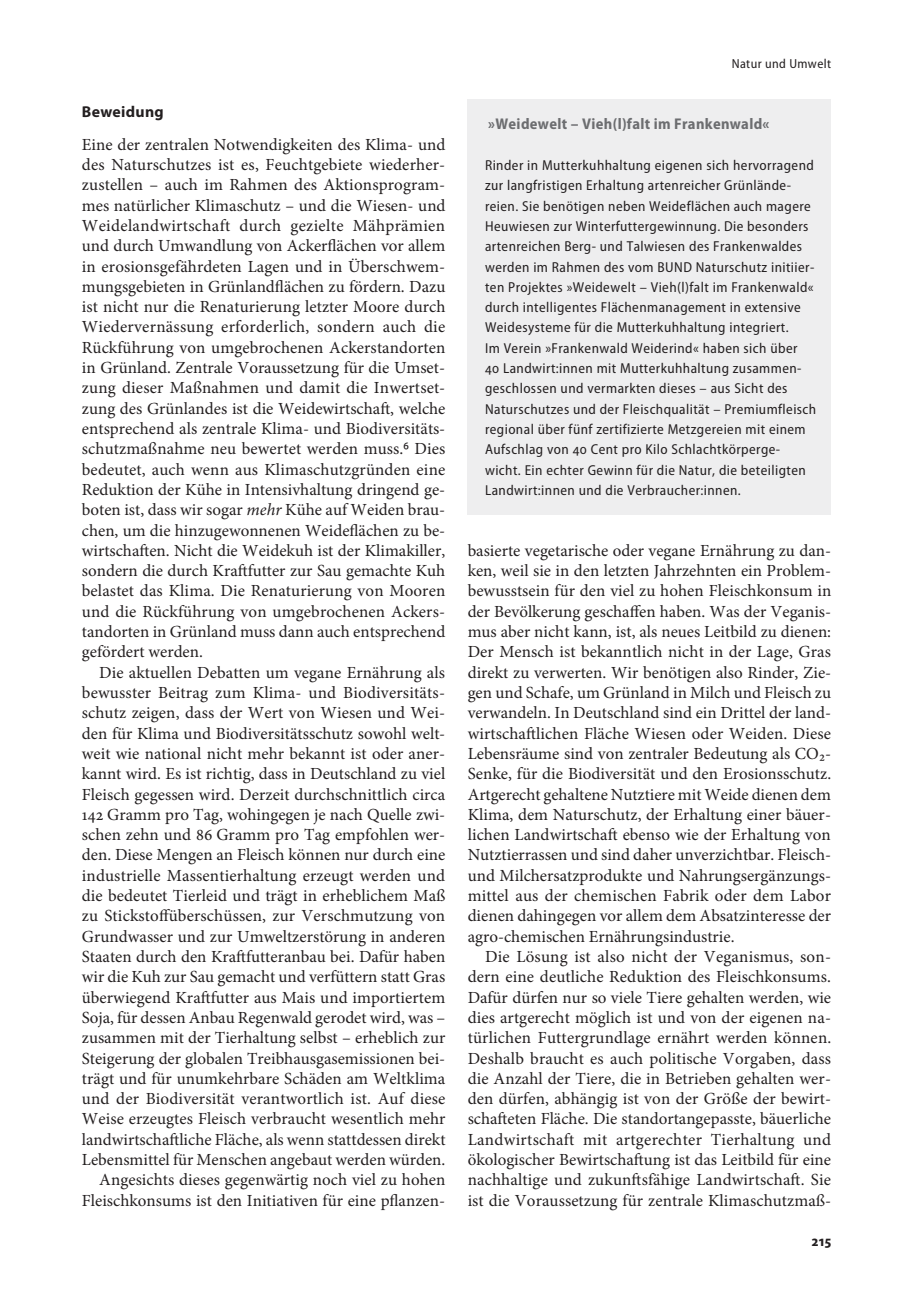
<style>
.page{position:relative;width:918px;height:1315px;background:#fff}
.page>*{position:absolute;margin:0;border:0;box-sizing:border-box;transform-origin:0 0}
.t1{font:16.97px/20.3px "Minion Pro";letter-spacing:.005em;color:#231f20;text-align:justify}
.t2{font:700 15.75px "Myriad Pro";letter-spacing:.02em;color:#231f20}
.t3{font:700 semi-condensed 15.58px "Myriad Pro";letter-spacing:.02em;color:#6c6d70}
.t4{font:700 semi-condensed 14.88px "Myriad Pro";color:#231f20}
.t5{font:semi-condensed 14.35px/20.3px "Myriad Pro";letter-spacing:.03em;color:#231f20}
.t6{font:semi-condensed 13.12px "Myriad Pro";letter-spacing:.03em;color:#231f20}
.s1{font-family:"Myriad Pro";font-stretch:semi-condensed;font-size:17.5px}
.s2{font-style:italic}
.s3{font-size:17.5px}
</style>
<div class="page">
<div style="left:468px;top:99px;width:363px;height:415px;background:#eeeeef"></div>
<p class="t2" style="left:82px;top:103px;width:83px">Beweidung</p>
<p class="t1" style="left:82px;top:134px;width:365px">Eine der zentralen Notwendigkeiten des Klima- und des Naturschutzes ist es, Feuchtgebiete wiederher&shy;zustellen – auch im Rahmen des Aktionsprogram&shy;mes natürlicher Klimaschutz – und die Wiesen- und Weidelandwirtschaft durch gezielte Mähprämien und durch Umwandlung von Ackerflächen vor allem in erosionsgefährdeten Lagen und in Überschwem&shy;mungsgebieten in Grünlandflächen zu fördern. Dazu ist nicht nur die Renaturierung letzter Moore durch Wiedervernässung erforderlich, sondern auch die Rückführung von umgebrochenen Ackerstandorten in Grünland. Zentrale Voraussetzung für die Umset&shy;zung dieser Maßnahmen und damit die Inwertset&shy;zung des Grünlandes ist die Weidewirtschaft, welche entsprechend als zentrale Klima- und Biodiversitäts&shy;schutzmaßnahme neu bewertet werden muss.<span class="s1">6</span> Dies bedeutet, auch wenn aus Klimaschutzgründen eine Reduktion der Kühe in Intensivhaltung dringend ge&shy;boten ist, dass wir sogar <span class="s2">mehr</span> Kühe auf Weiden brau&shy;chen, um die hinzugewonnenen Weideflächen zu be&shy;wirtschaften. Nicht die Weidekuh ist der Klimakiller, sondern die durch Kraftfutter zur Sau gemachte Kuh belastet das Klima. Die Renaturierung von Mooren und die Rückführung von umgebrochenen Ackers&shy;tandorten in Grünland muss dann auch entsprechend gefördert werden.</p>
<p class="t1" style="left:82px;top:662px;width:365px;text-align:right">Die aktuellen Debatten um vegane Ernährung als bewusster Beitrag zum Klima- und Biodiversitäts&shy;schutz zeigen, dass der Wert von Wiesen und Wei&shy;den für Klima und Biodiversitätsschutz sowohl welt&shy;weit wie national nicht mehr bekannt ist oder aner&shy;kannt wird. Es ist richtig, dass in Deutschland zu viel Fleisch gegessen wird. Derzeit durchschnittlich circa 142 Gramm pro Tag, wohingegen je nach Quelle zwi&shy;schen zehn und 86 Gramm pro Tag empfohlen wer&shy;den. Diese Mengen an Fleisch können nur durch eine industrielle Massentierhaltung erzeugt werden und die bedeutet Tierleid und trägt in erheblichem Maß zu Stickstoffüberschüssen, zur Verschmutzung von Grundwasser und zur Umweltzerstörung in anderen Staaten durch den Kraftfutteranbau bei. Dafür haben wir die Kuh zur Sau gemacht und verfüttern statt Gras überwiegend Kraftfutter aus Mais und importiertem Soja, für dessen Anbau Regenwald gerodet wird, was – zusammen mit der Tierhaltung selbst – erheblich zur Steigerung der globalen Treibhausgasemissionen bei&shy;trägt und für unumkehrbare Schäden am Weltklima und der Biodiversität verantwortlich ist. Auf diese Weise erzeugtes Fleisch verbraucht wesentlich mehr landwirtschaftliche Fläche, als wenn stattdessen direkt Lebensmittel für Menschen angebaut werden würden.<br>Angesichts dieses gegenwärtig noch viel zu hohen Fleischkonsums ist den Initiativen für eine pflanzen-</p>
<p class="t6" style="left:732px;top:57px;width:101px">Natur und Umwelt</p>
<p class="t3" style="left:488px;top:115px;width:283px">»Weidewelt – Vieh(l)falt im Frankenwald«</p>
<p class="t5" style="left:485px;top:155px;width:333px">Rinder in Mutterkuhhaltung eigenen sich hervorragend zur langfristigen Erhaltung artenreicher Grünlände&shy;reien. Sie benötigen neben Weideflächen auch magere Heuwiesen zur Winterfuttergewinnung. Die besonders artenreichen Berg- und Talwiesen des Frankenwaldes werden im Rahmen des vom BUND Naturschutz initiier&shy;ten Projektes »Weidewelt – Vieh(l)falt im Frankenwald« durch intelligentes Flächenmanagement in extensive Weidesysteme für die Mutterkuhhaltung integriert.<br>Im Verein »Frankenwald Weiderind« haben sich über<br>40 Landwirt:innen mit Mutterkuhhaltung zusammen&shy;geschlossen und vermarkten dieses – aus Sicht des Naturschutzes und der Fleischqualität – Premiumfleisch regional über fünf zertifizierte Metzgereien mit einem Aufschlag von 40 Cent pro Kilo Schlachtkörperge&shy;wicht. Ein echter Gewinn für die Natur, die beteiligten Landwirt:innen und die Verbraucher:innen.</p>
<p class="t1" style="left:468px;top:540px;width:365px">basierte vegetarische oder vegane Ernährung zu dan&shy;ken, weil sie in den letzten Jahrzehnten ein Problem&shy;bewusstsein für den viel zu hohen Fleischkonsum in der Bevölkerung geschaffen haben. Was der Veganis&shy;mus aber nicht kann, ist, als neues Leitbild zu dienen:<br>Der Mensch ist bekanntlich nicht in der Lage, Gras direkt zu verwerten. Wir benötigen also Rinder, Zie&shy;gen und Schafe, um Grünland in Milch und Fleisch zu verwandeln. In Deutschland sind ein Drittel der land&shy;wirtschaftlichen Fläche Wiesen oder Weiden. Diese Lebensräume sind von zentraler Bedeutung als CO<span class="s3">2</span>- Senke, für die Biodiversität und den Erosionsschutz.<br>Artgerecht gehaltene Nutztiere mit Weide dienen dem Klima, dem Naturschutz, der Erhaltung einer bäuer&shy;lichen Landwirtschaft ebenso wie der Erhaltung von Nutztierrassen und sind daher unverzichtbar. Fleisch&shy;und Milchersatzprodukte und Nahrungsergänzungs&shy;mittel aus der chemischen Fabrik oder dem Labor dienen dahingegen vor allem dem Absatzinteresse der agro-chemischen Ernährungsindustrie.</p>
<p class="t1" style="left:468px;top:946px;width:365px;text-indent:17px">Die Lösung ist also nicht der Veganismus, son&shy;dern eine deutliche Reduktion des Fleischkonsums.<br>Dafür dürfen nur so viele Tiere gehalten werden, wie dies artgerecht möglich ist und von der eigenen na&shy;türlichen Futtergrundlage ernährt werden können.<br>Deshalb braucht es auch politische Vorgaben, dass die Anzahl der Tiere, die in Betrieben gehalten wer&shy;den dürfen, abhängig ist von der Größe der bewirt&shy;schafteten Fläche. Die standortangepasste, bäuerliche Landwirtschaft mit artgerechter Tierhaltung und ökologischer Bewirtschaftung ist das Leitbild für eine nachhaltige und zukunftsfähige Landwirtschaft. Sie ist die Voraussetzung für zentrale Klimaschutzmaß-</p>
<p class="t4" style="left:812px;top:1233px;width:21px">215</p>
</div>
